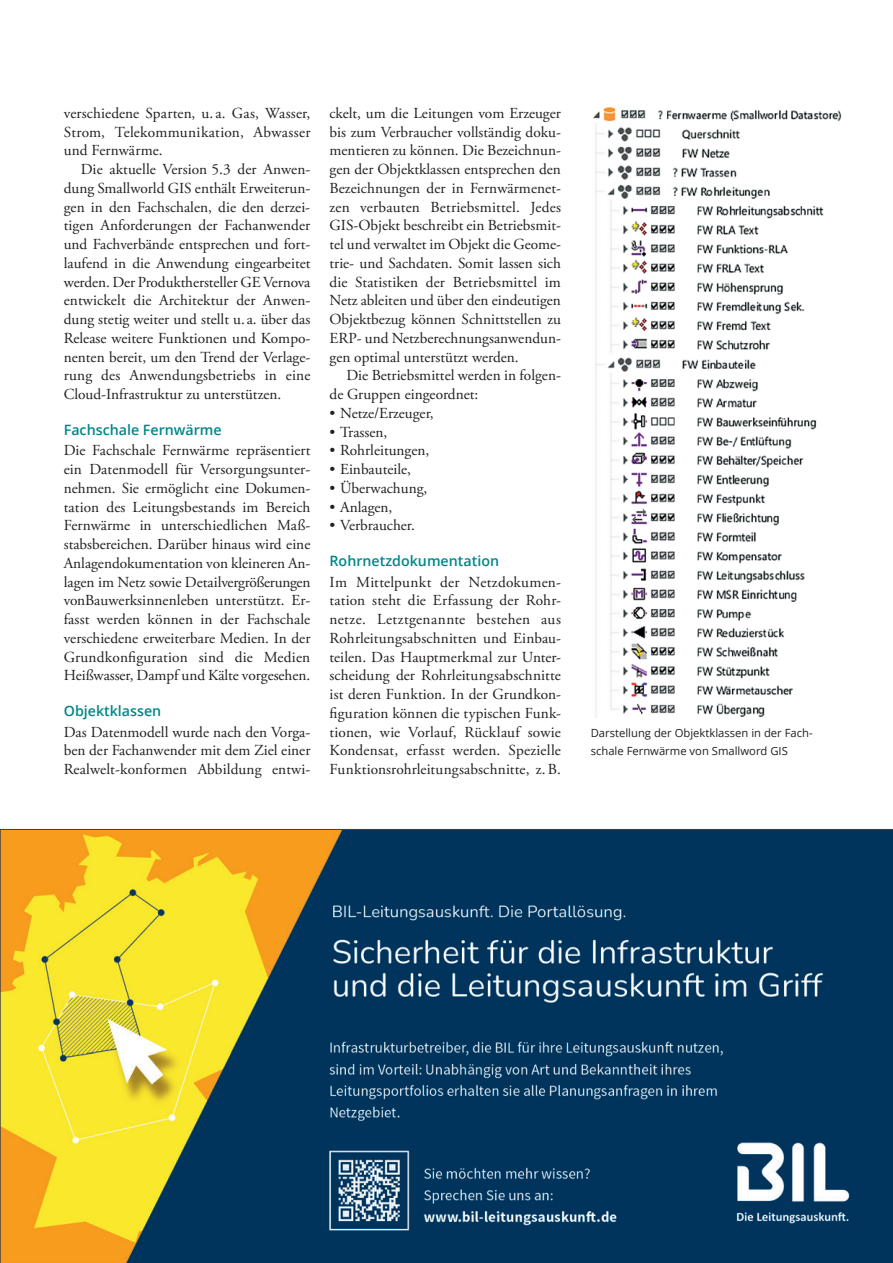
<style>
.page{position:relative;width:893px;height:1263px;background:#fff}
.page>*{position:absolute;margin:0;border:0;box-sizing:border-box;transform-origin:0 0}
.t1{font:15.3px/18.8px "Adobe Garamond Pro";color:#231f20;text-align:justify}
.t2{font:600 14.25px "Open Sans";color:#008689}
.t3{font:11.25px/18.8px "Open Sans";color:#231f20}
</style>
<div class="page">
<img style="left:593px;top:107px;width:248px;height:611px">
<svg style="left:0;top:829px;width:893px;height:434px;background:#4b6557"></svg>
<p class="t1" style="left:64px;top:104px;width:248px">verschiedene Sparten, u. a. Gas, Wasser, Strom, Telekommunikation, Abwasser und Fernwärme.</p>
<p class="t1" style="left:64px;top:160px;width:248px;text-indent:17px">Die aktuelle Version 5.3 der Anwen&shy;dung Smallworld GIS enthält Erweiterun&shy;gen in den Fachschalen, die den derzei&shy;tigen Anforderungen der Fachanwender und Fachverbände entsprechen und fort&shy;laufend in die Anwendung eingearbeitet werden. Der Produkthersteller GE Vernova entwickelt die Architektur der Anwen&shy;dung stetig weiter und stellt u. a. über das Release weitere Funktionen und Kompo&shy;nenten bereit, um den Trend der Verlage&shy;rung des Anwendungsbetriebs in eine Cloud-Infrastruktur zu unterstützen.</p>
<p class="t2" style="left:64px;top:420px;width:160px">Fachschale Fernwärme</p>
<p class="t1" style="left:64px;top:442px;width:248px">Die Fachschale Fernwärme repräsentiert ein Datenmodell für Versorgungsunter&shy;nehmen. Sie ermöglicht eine Dokumen&shy;tation des Leitungsbestands im Bereich Fernwärme in unterschiedlichen Maß&shy;stabsbereichen. Darüber hinaus wird eine Anlagendokumentation von kleineren An&shy;lagen im Netz sowie Detailvergrößerungen vonBauwerksinnenleben unterstützt. Er&shy;fasst werden können in der Fachschale verschiedene erweiterbare Medien. In der Grundkonfiguration sind die Medien Heißwasser, Dampf und Kälte vorgesehen.</p>
<p class="t2" style="left:64px;top:701px;width:99px">Objektklassen</p>
<p class="t1" style="left:64px;top:723px;width:248px">Das Datenmodell wurde nach den Vorga&shy;ben der Fachanwender mit dem Ziel einer Realwelt-konformen Abbildung entwi-</p>
<p class="t1" style="left:330px;top:104px;width:233px">ckelt, um die Leitungen vom Erzeuger bis zum Verbraucher vollständig doku&shy;mentieren zu können. Die Bezeichnun&shy;gen der Objektklassen entsprechen den Bezeichnungen der in Fernwärmenet&shy;zen verbauten Betriebsmittel. Jedes GIS-Objekt beschreibt ein Betriebsmit&shy;tel und verwaltet im Objekt die Geome&shy;trie- und Sachdaten. Somit lassen sich die Statistiken der Betriebsmittel im Netz ableiten und über den eindeutigen Objektbezug können Schnittstellen zu ERP- und Netzberechnungsanwendun&shy;gen optimal unterstützt werden.</p>
<p class="t1" style="left:330px;top:367px;width:233px;text-indent:17px">Die Betriebsmittel werden in folgen&shy;de Gruppen eingeordnet:</p>
<p class="t1" style="left:330px;top:404px;width:106px">• Netze/Erzeuger,</p>
<p class="t1" style="left:330px;top:423px;width:59px">• Trassen,</p>
<p class="t1" style="left:330px;top:442px;width:101px">• Rohrleitungen,</p>
<p class="t1" style="left:330px;top:460px;width:83px">• Einbauteile,</p>
<p class="t1" style="left:330px;top:479px;width:99px">• Überwachung,</p>
<p class="t1" style="left:330px;top:498px;width:64px">• Anlagen,</p>
<p class="t1" style="left:330px;top:517px;width:87px">• Verbraucher.</p>
<p class="t2" style="left:330px;top:551px;width:171px">Rohrnetzdokumentation</p>
<p class="t1" style="left:330px;top:573px;width:233px">Im Mittelpunkt der Netzdokumen&shy;tation steht die Erfassung der Rohr&shy;netze. Letztgenannte bestehen aus Rohrleitungsabschnitten und Einbau&shy;teilen. Das Hauptmerkmal zur Unter&shy;scheidung der Rohrleitungsabschnitte ist deren Funktion. In der Grundkon&shy;figuration können die typischen Funk&shy;tionen, wie Vorlauf, Rücklauf sowie Kondensat, erfasst werden. Spezielle Funktionsrohrleitungsabschnitte, z.B.</p>
<p class="t3" style="left:591px;top:723px;width:223px">Darstellung der Objektklassen in der Fach&shy;schale Fernwärme von Smallword GIS</p>
</div>
